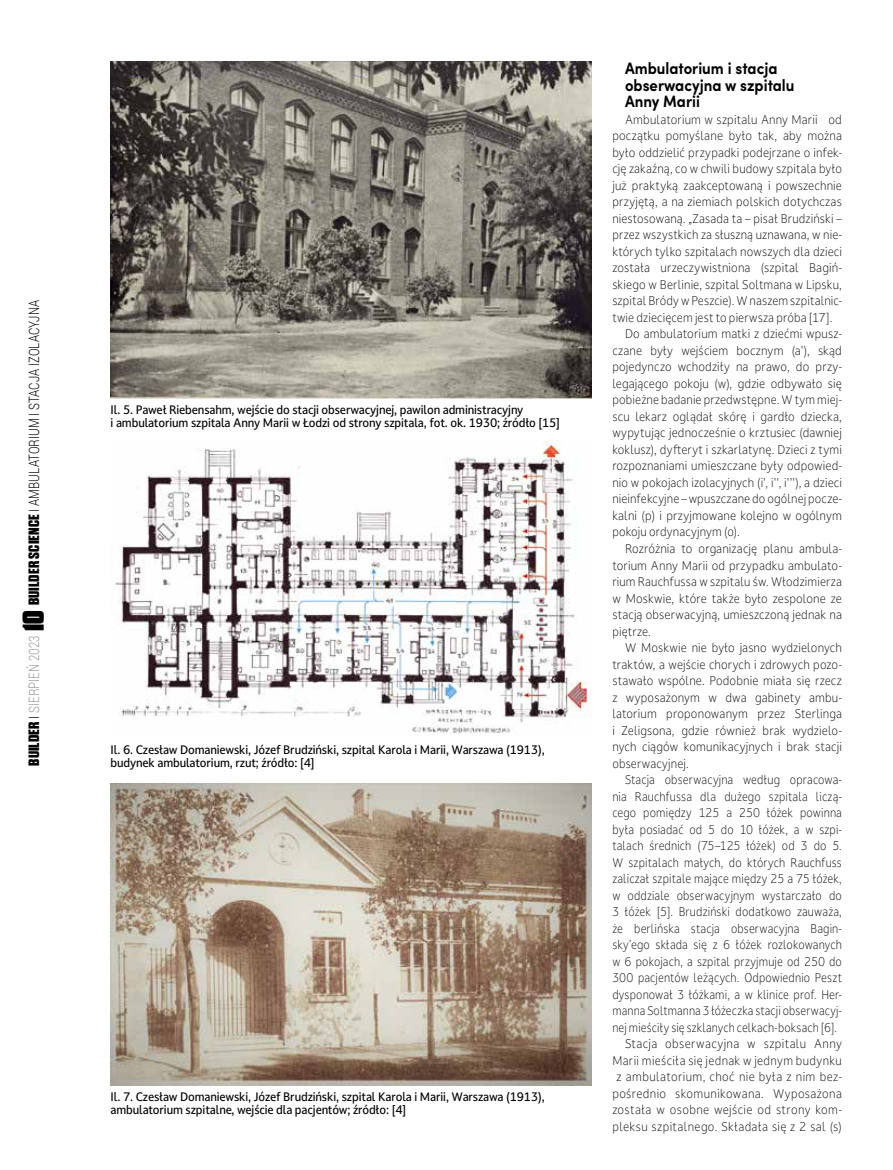
<style>
.page{position:relative;width:893px;height:1170px;background:#fff}
.page>*{position:absolute;margin:0;border:0;box-sizing:border-box;transform-origin:0 0}
.t1{font:700 16.5px/16.5px "Sofia Pro";color:#000;scale:.9 1}
.t2{font:300 14.25px "Roboto";color:#000;scale:.8 1}
.t3{font:300 12px "Darkmode On CC";letter-spacing:.01em;color:#000;scale:.93 1}
.t4{font:300 12px "Darkmode On CC";letter-spacing:.01em;color:#000;scale:.89 1}
.t5{font:300 12px "Darkmode On CC";letter-spacing:.01em;color:#000;scale:.92 1}
.t6{font:300 12px "Darkmode On CC";letter-spacing:.03em;color:#000;scale:.93 1}
.t7{font:300 12px "Darkmode On CC";letter-spacing:.01em;color:#000;scale:.88 1}
.t8{font:300 12px "Darkmode On CC";letter-spacing:.03em;color:#000;scale:.92 1}
.t9{font:300 12px "Darkmode On CC";letter-spacing:.035em;color:#000;scale:.93 1}
.t10{font:500 11.7px/13.5px "Darkmode On CC";letter-spacing:-.015em;color:#000;scale:.95 1}
.s1{font-family:"Dharma Gothic E";font-weight:700;font-stretch:expanded;font-size:15px}
.s2{color:#98989c}
.s3{font-family:"Dharma Gothic E";font-weight:800;font-size:30px}
</style>
<div class="page">
<img style="left:111px;top:62px;width:480px;height:336px">
<img style="left:115px;top:440px;width:473px;height:294px">
<img style="left:111px;top:783px;width:480px;height:302px">
<p class="t2" style="left:24px;top:765px;width:583px;rotate:-90deg"><span class="s1">BUILDER</span> I <span class="s2">SIERPIEŃ 2023</span> <span class="s3">10</span> <span class="s1">BUILDER SCIENCE</span> I AMBULATORIUM I STACJA IZOLACYJNA</p>
<p class="t10" style="left:111px;top:402px;width:475px">Il. 5. Paweł Riebensahm, wejście do stacji obserwacyjnej, pawilon administracyjny<br>i ambulatorium szpitala Anny Marii w Łodzi od strony szpitala, fot. ok. 1930; źródło [15]</p>
<p class="t10" style="left:111px;top:742px;width:459px">Il. 6. Czesław Domaniewski, Józef Brudziński, szpital Karola i Marii, Warszawa (1913), budynek ambulatorium, rzut; źródło: [4]</p>
<p class="t10" style="left:111px;top:1089px;width:459px">Il. 7. Czesław Domaniewski, Józef Brudziński, szpital Karola i Marii, Warszawa (1913), ambulatorium szpitalne, wejście dla pacjentów; źródło: [4]</p>
<h1 class="t1" style="left:625px;top:59px;width:190px">Ambulatorium i stacja obserwacyjna w szpitalu<br>Anny Marii</h1>
<p class="t3" style="left:625px;top:111px;width:235px">Ambulatorium w szpitalu Anny Marii od</p>
<p class="t3" style="left:612px;top:128px;width:248px">początku pomyślane było tak, aby można</p>
<p class="t3" style="left:612px;top:144px;width:248px">było oddzielić przypadki podejrzane o infek-</p>
<p class="t5" style="left:612px;top:161px;width:251px">cję zakaźną, co w chwili budowy szpitala było</p>
<p class="t3" style="left:612px;top:177px;width:248px">już praktyką zaakceptowaną i powszechnie</p>
<p class="t3" style="left:612px;top:194px;width:248px">przyjętą, a na ziemiach polskich dotychczas</p>
<p class="t5" style="left:612px;top:210px;width:251px">niestosowaną. „Zasada ta – pisał Brudziński –</p>
<p class="t5" style="left:612px;top:227px;width:251px">przez wszystkich za słuszną uznawana, w nie-</p>
<p class="t3" style="left:612px;top:243px;width:248px">których tylko szpitalach nowszych dla dzieci</p>
<p class="t3" style="left:612px;top:260px;width:248px">została urzeczywistniona (szpital Bagiń-</p>
<p class="t5" style="left:612px;top:276px;width:251px">skiego w Berlinie, szpital Soltmana w Lipsku,</p>
<p class="t5" style="left:612px;top:293px;width:251px">szpital Bródy w Peszcie). W naszem szpitalnic-</p>
<p class="t5" style="left:612px;top:309px;width:241px">twie dziecięcem jest to pierwsza próba [17].</p>
<p class="t3" style="left:625px;top:326px;width:235px">Do ambulatorium matki z dziećmi wpusz-</p>
<p class="t3" style="left:612px;top:342px;width:248px">czane były wejściem bocznym (a'), skąd</p>
<p class="t3" style="left:612px;top:359px;width:248px">pojedynczo wchodziły na prawo, do przy-</p>
<p class="t3" style="left:612px;top:375px;width:248px">legającego pokoju (w), gdzie odbywało się</p>
<p class="t5" style="left:612px;top:392px;width:251px">pobieżne badanie przedwstępne. W tym miej-</p>
<p class="t3" style="left:612px;top:408px;width:248px">scu lekarz oglądał skórę i gardło dziecka,</p>
<p class="t3" style="left:612px;top:425px;width:248px">wypytując jednocześnie o krztusiec (dawniej</p>
<p class="t5" style="left:612px;top:441px;width:251px">koklusz), dyfteryt i szkarlatynę. Dzieci z tymi</p>
<p class="t3" style="left:612px;top:458px;width:248px">rozpoznaniami umieszczane były odpowied-</p>
<p class="t5" style="left:612px;top:474px;width:251px">nio w pokojach izolacyjnych (i', i'', i'''), a dzieci</p>
<p class="t5" style="left:612px;top:491px;width:251px">nieinfekcyjne – wpuszczane do ogólnej pocze-</p>
<p class="t3" style="left:612px;top:507px;width:248px">kalni (p) i przyjmowane kolejno w ogólnym</p>
<p class="t5" style="left:612px;top:524px;width:140px">pokoju ordynacyjnym (o).</p>
<p class="t3" style="left:625px;top:540px;width:235px">Rozróżnia to organizację planu ambula-</p>
<p class="t3" style="left:612px;top:557px;width:248px">torium Anny Marii od przypadku ambulato-</p>
<p class="t5" style="left:612px;top:573px;width:251px">rium Rauchfussa w szpitalu św. Włodzimierza</p>
<p class="t3" style="left:612px;top:590px;width:248px">w Moskwie, które także było zespolone ze</p>
<p class="t3" style="left:612px;top:606px;width:248px">stacją obserwacyjną, umieszczoną jednak na</p>
<p class="t5" style="left:612px;top:623px;width:43px">piętrze.</p>
<p class="t3" style="left:625px;top:639px;width:235px">W Moskwie nie było jasno wydzielonych</p>
<p class="t3" style="left:612px;top:656px;width:248px">traktów, a wejście chorych i zdrowych pozo-</p>
<p class="t3" style="left:612px;top:672px;width:248px">stawało wspólne. Podobnie miała się rzecz</p>
<p class="t3" style="left:612px;top:689px;width:248px">z wyposażonym w dwa gabinety ambu-</p>
<p class="t3" style="left:612px;top:705px;width:248px">latorium proponowanym przez Sterlinga</p>
<p class="t3" style="left:612px;top:722px;width:248px">i Zeligsona, gdzie również brak wydzielo-</p>
<p class="t3" style="left:612px;top:738px;width:248px">nych ciągów komunikacyjnych i brak stacji</p>
<p class="t5" style="left:612px;top:755px;width:85px">obserwacyjnej.</p>
<p class="t4" style="left:625px;top:771px;width:245px">Stacja obserwacyjna według opracowa-</p>
<p class="t4" style="left:612px;top:788px;width:259px">nia Rauchfussa dla dużego szpitala liczą-</p>
<p class="t4" style="left:612px;top:804px;width:259px">cego pomiędzy 125 a 250 łóżek powinna</p>
<p class="t4" style="left:612px;top:821px;width:259px">była posiadać od 5 do 10 łóżek, a w szpi-</p>
<p class="t4" style="left:612px;top:837px;width:259px">talach średnich (75–125 łóżek) od 3 do 5.</p>
<p class="t4" style="left:612px;top:854px;width:260px">W szpitalach małych, do których Rauchfuss</p>
<p class="t4" style="left:612px;top:870px;width:259px">zaliczał szpitale mające między 25 a 75 łóżek,</p>
<p class="t4" style="left:612px;top:887px;width:259px">w oddziale obserwacyjnym wystarczało do</p>
<p class="t4" style="left:612px;top:903px;width:259px">3 łóżek [5]. Brudziński dodatkowo zauważa,</p>
<p class="t4" style="left:612px;top:920px;width:259px">że berlińska stacja obserwacyjna Bagin-</p>
<p class="t4" style="left:612px;top:936px;width:259px">sky’ego składa się z 6 łóżek rozlokowanych</p>
<p class="t4" style="left:612px;top:953px;width:259px">w 6 pokojach, a szpital przyjmuje od 250 do</p>
<p class="t4" style="left:612px;top:969px;width:259px">300 pacjentów leżących. Odpowiednio Peszt</p>
<p class="t4" style="left:612px;top:986px;width:259px">dysponował 3 łóżkami, a w klinice prof. Her-</p>
<p class="t7" style="left:612px;top:1002px;width:262px">manna Soltmanna 3 łóżeczka stacji obserwacyj-</p>
<p class="t7" style="left:612px;top:1019px;width:257px">nej mieściły się szklanych celkach-boksach [6].</p>
<p class="t6" style="left:625px;top:1035px;width:235px">Stacja obserwacyjna w szpitalu Anny</p>
<p class="t8" style="left:612px;top:1052px;width:251px">Marii mieściła się jednak w jednym budynku</p>
<p class="t9" style="left:616px;top:1068px;width:244px">z ambulatorium, choć nie była z nim bez-</p>
<p class="t6" style="left:612px;top:1085px;width:248px">pośrednio skomunikowana. Wyposażona</p>
<p class="t6" style="left:612px;top:1101px;width:248px">została w osobne wejście od strony kom-</p>
<p class="t6" style="left:612px;top:1118px;width:248px">pleksu szpitalnego. Składała się z 2 sal (s)</p>
</div>
